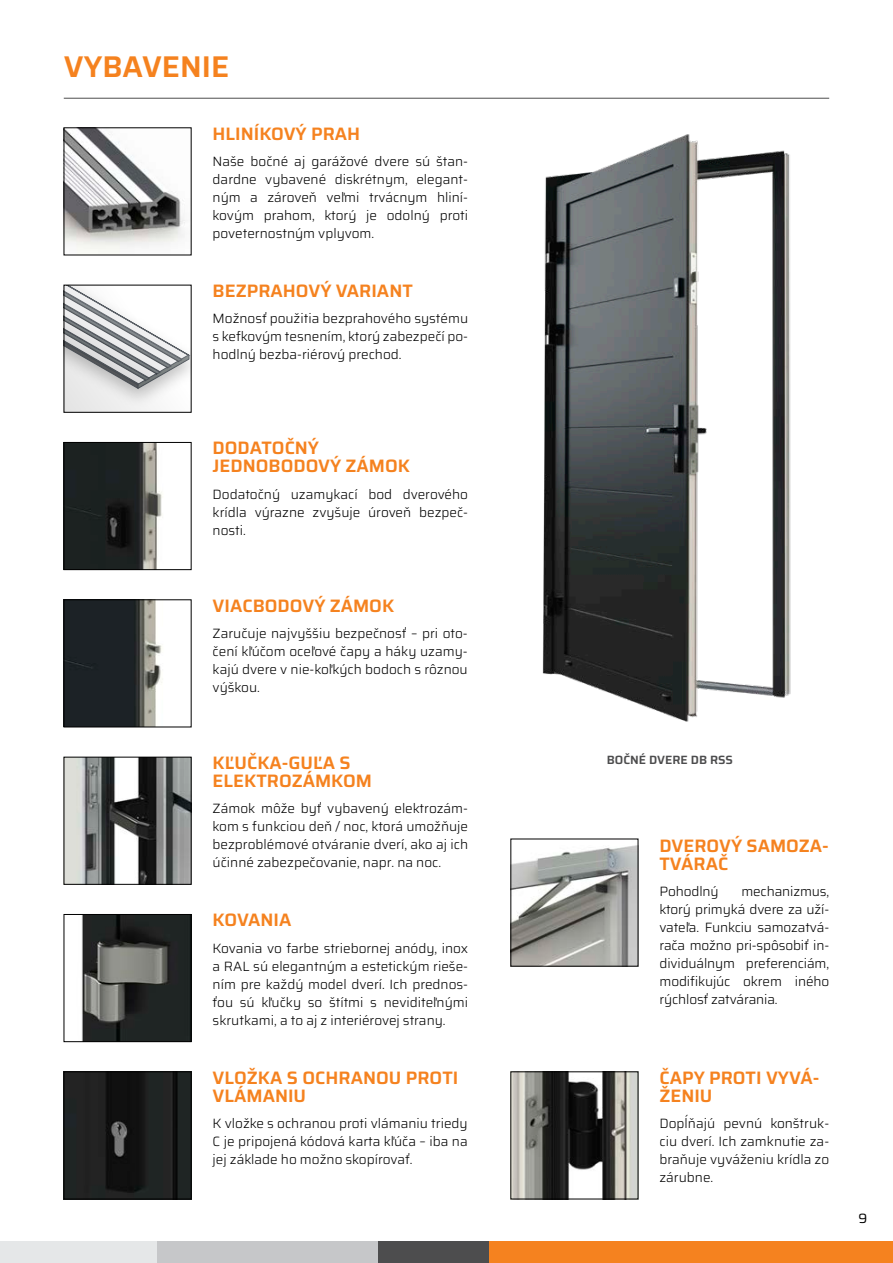
<style>
.page{position:relative;width:893px;height:1263px;background:#fff}
.page>*{position:absolute;margin:0;border:0;box-sizing:border-box;transform-origin:0 0}
.Head{font:600 30px "Saira";color:#f5821f}
.Sub_head{font:600 18px/18px "Saira";color:#f5821f}
.Body_text{font:300 13.5px/18px "Saira";color:#000;text-align:justify}
.t1{font:13.5px "Saira";color:#000}
.t2{font:600 12px "Saira";color:#4d4d4e}
</style>
<div class="page">
<img style="left:542px;top:134px;width:249px;height:588px">
<svg style="left:64px;top:127px;width:128px;height:128px"></svg>
<svg style="left:64px;top:442px;width:128px;height:128px"></svg>
<svg style="left:64px;top:599px;width:128px;height:128px"></svg>
<svg style="left:64px;top:914px;width:128px;height:128px;background:#555755"></svg>
<svg style="left:64px;top:1071px;width:128px;height:128px;background:#1c1e1e"></svg>
<svg style="left:64px;top:757px;width:128px;height:128px;background:#828483"></svg>
<svg style="left:510px;top:839px;width:128px;height:127px"></svg>
<svg style="left:510px;top:1071px;width:128px;height:128px;background:#6e6d69"></svg>
<svg style="left:66px;top:287px;width:123px;height:123px"></svg>
<hr style="left:64px;top:98px;width:765px;height:1px;background:#4d4d4e">
<div style="left:0;top:1242px;width:157px;height:21px;background:#e5e7e8"></div>
<div style="left:157px;top:1242px;width:221px;height:21px;background:#c6c7c9"></div>
<div style="left:378px;top:1242px;width:111px;height:21px;background:#4d4d4e"></div>
<div style="left:489px;top:1242px;width:404px;height:21px;background:#f5821f"></div>
<p class="Head" style="left:64px;top:42px;width:167px">VYBAVENIE</p>
<p class="Sub_head" style="left:213px;top:124px;width:149px">HLINÍKOVÝ PRAH</p>
<p class="Body_text" style="left:213px;top:152px;width:257px">Naše bočné aj garážové dvere sú štan&shy;dardne vybavené diskrétnym, elegant&shy;ným a zároveň veľmi trvácnym hliní&shy;kovým prahom, ktorý je odolný proti poveternostným vplyvom.</p>
<p class="Sub_head" style="left:213px;top:281px;width:202px">BEZPRAHOVÝ VARIANT</p>
<p class="Body_text" style="left:213px;top:309px;width:257px">Možnosť použitia bezprahového systému s kefkovým tesnením, ktorý zabezpečí po&shy;hodlný bezba-riérový prechod.</p>
<p class="Sub_head" style="left:213px;top:438px;width:199px">DODATOČNÝ<br>JEDNOBODOVÝ ZÁMOK</p>
<p class="Body_text" style="left:213px;top:484px;width:257px">Dodatočný uzamykací bod dverového krídla výrazne zvyšuje úroveň bezpeč&shy;nosti.</p>
<p class="Sub_head" style="left:213px;top:596px;width:183px">VIACBODOVÝ ZÁMOK</p>
<p class="Body_text" style="left:213px;top:624px;width:257px">Zaručuje najvyššiu bezpečnosť – pri oto&shy;čení kľúčom oceľové čapy a háky uzamy&shy;kajú dvere v nie-koľkých bodoch s rôznou výškou.</p>
<p class="Sub_head" style="left:213px;top:753px;width:161px">KĽUČKA-GUĽA S<br>ELEKTROZÁMKOM</p>
<p class="Body_text" style="left:213px;top:799px;width:257px">Zámok môže byť vybavený elektrozám&shy;kom s funkciou deň / noc, ktorá umožňuje bezproblémové otváranie dverí, ako aj ich účinné zabezpečovanie, napr. na noc.</p>
<p class="Sub_head" style="left:213px;top:910px;width:80px">KOVANIA</p>
<p class="Body_text" style="left:213px;top:938px;width:257px">Kovania vo farbe striebornej anódy, inox a RAL sú elegantným a estetickým rieše&shy;ním pre každý model dverí. Ich prednos&shy;ťou sú kľučky so štítmi s neviditeľnými skrutkami, a to aj z interiérovej strany.</p>
<p class="Sub_head" style="left:213px;top:1068px;width:247px">VLOŽKA S OCHRANOU PROTI<br>VLÁMANIU</p>
<p class="Body_text" style="left:213px;top:1114px;width:257px">K vložke s ochranou proti vlámaniu triedy C je pripojená kódová karta kľúča – iba na jej základe ho možno skopírovať.</p>
<p class="t2" style="left:607px;top:750px;width:128px">BOČNÉ DVERE DB RSS</p>
<p class="Sub_head" style="left:659px;top:836px;width:171px">DVEROVÝ SAMOZA-<br>TVÁRAČ</p>
<p class="Body_text" style="left:659px;top:882px;width:61px">Pohodlný</p>
<p class="Body_text" style="left:659px;top:882px;width:171px;text-indent:82px">mechanizmus, ktorý primyká dvere za uží&shy;vateľa. Funkciu samozatvá&shy;rača možno pri-spôsobiť in&shy;dividuálnym preferenciám, modifikujúc okrem iného rýchlosť zatvárania.</p>
<p class="Sub_head" style="left:659px;top:1068px;width:161px">ČAPY PROTI VYVÁ-<br>ŽENIU</p>
<p class="Body_text" style="left:659px;top:1114px;width:171px">Dopĺňajú pevnú konštruk&shy;ciu dverí. Ich zamknutie za&shy;braňuje vyváženiu krídla zo zárubne.</p>
<p class="t1" style="left:859px;top:1207px;width:10px">9</p>
</div>
